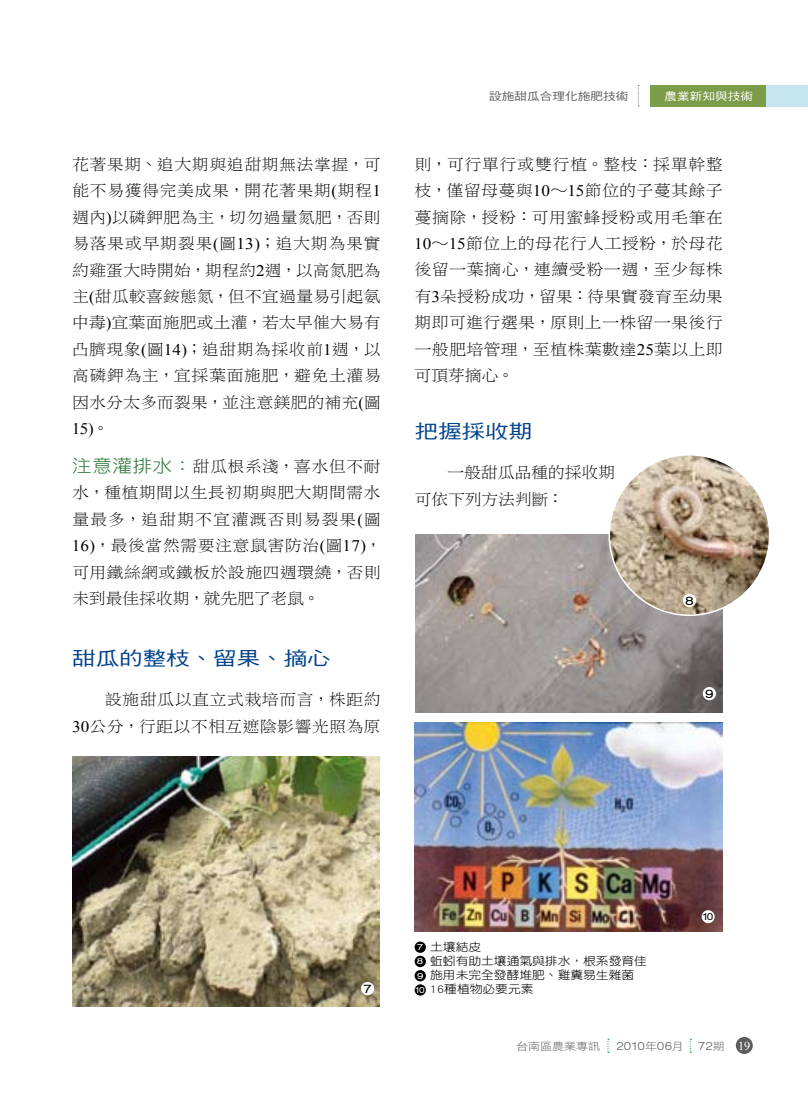
<style>
.page{position:relative;width:808px;height:1106px;background:#fff}
.page>*{position:absolute;margin:0;border:0;box-sizing:border-box;transform-origin:0 0}
.t1{font:18.9px "DF Hei Std W5";color:#00428b;scale:1.24 1}
.t2{font:16.2px/26.4px "DF Li Song Std W3";letter-spacing:.005em;color:#000;text-align:justify;scale:1.07 1}
.t3{font:16.2px/26.4px "DF Li Song Std W3";letter-spacing:-.025em;color:#000;scale:1.07 1}
.t4{font:16.2px "Times New Roman";color:#000;scale:1.07 1}
.t5{font:11.55px/14.2px "DF Yuan Std W3";color:#000;scale:1.11 1}
.t6{font:10.8px "DF Hei Std W5";letter-spacing:.005em;color:#5e5d5d;scale:1.17 1}
.t7{font:10.8px "DF Hei Std W5";letter-spacing:.005em;color:#fff;scale:1.17 1}
.t8{font:700 10.65px "AR Gothic 1";color:#000;scale:1.33 1}
.t9{font:10.5px "DF Hei Std W3";color:#5e5d5d;scale:1.14 1}
.t10{font:800 10.5px "AR Roman 1";color:#fff}
.t11{font:500 10.2px "AR Gothic 1";letter-spacing:-.005em;color:#5e5d5d;scale:1.19 1}
.t12{font:700 8.7px "AR Gothic 1";color:#000;scale:1.22 1}
.s1{font-family:"DF Hei Std W3"}
.s2{font-family:"Times New Roman"}
.s3{font-family:"DF Yuan Std W3";font-size:17.7px;color:#2e7539}
.s4{font-family:"AR Gothic 1";font-weight:700;font-size:7.5px;color:#fff}
.s5{font-family:"DF Hei Std W3";font-weight:400;font-size:10.5px}
</style>
<div class="page">
<div style="left:736px;top:1037px;width:17px;height:17px;background:#5e5d5d;border-radius:50%"></div>
<svg style="left:607px;top:1038px;width:2px;height:14px"></svg>
<div style="left:651px;top:85px;width:157px;height:21px;background:#7c9c48"></div>
<svg style="left:638px;top:85px;width:1px;height:22px"></svg>
<div style="left:766px;top:85px;width:42px;height:21px;background:#c6e6ed"></div>
<div style="left:415px;top:941px;width:11px;height:11px;background:#000;border-radius:50%"></div>
<div style="left:415px;top:955px;width:11px;height:12px;background:#000;border-radius:50%"></div>
<div style="left:415px;top:970px;width:11px;height:11px;background:#000;border-radius:50%"></div>
<div style="left:415px;top:984px;width:11px;height:11px;background:#000;border-radius:50%"></div>
<img style="left:72px;top:756px;width:308px;height:250px">
<img style="left:415px;top:535px;width:308px;height:178px">
<div style="left:361px;top:982px;width:13px;height:13px;background:#fff;border-radius:50%"></div>
<div style="left:703px;top:687px;width:13px;height:13px;background:#fff;border-radius:50%"></div>
<img style="left:414px;top:722px;width:309px;height:209px">
<div style="left:702px;top:910px;width:13px;height:13px;background:#fff;border-radius:50%"></div>
<img style="left:609px;top:455px;width:161px;height:160px;border-radius:80px">
<div style="left:683px;top:594px;width:13px;height:13px;background:#fff;border-radius:50%"></div>
<p class="t2" style="left:72px;top:150px;width:290px">花著果期<span class="s1">、</span>追大期與追甜期無法掌握<span class="s1">，</span>可能不易獲得完美成果<span class="s1">，</span>開花著果期<span class="s2">(</span>期程<span class="s2">1</span>週內<span class="s2">)</span>以磷鉀肥為主<span class="s1">，</span>切勿過量氮肥<span class="s1">，</span>否則易落果或早期裂果<span class="s2">(</span>圖<span class="s2">13)</span><span class="s1">；</span>追大期為果實約雞蛋大時開始<span class="s1">，</span>期程約<span class="s2">2</span>週<span class="s1">，</span>以高氮肥為主<span class="s2">(</span>甜瓜較喜銨態氮<span class="s1">，</span>但不宜過量易引起氨中毒<span class="s2">)</span>宜葉面施肥或土灌<span class="s1">，</span>若太早催大易有凸臍現象<span class="s2">(</span>圖<span class="s2">14)</span><span class="s1">；</span>追甜期為採收前<span class="s2">1</span>週<span class="s1">，</span>以高磷鉀為主<span class="s1">，</span>宜採葉面施肥<span class="s1">，</span>避免土灌易因水分太多而裂果<span class="s1">，</span>並注意鎂肥的補充<span class="s2">(</span>圖</p>
<p class="t4" style="left:72px;top:418px;width:37px">15)<span class="s1">。</span></p>
<p class="t2" style="left:72px;top:452px;width:291px"><span class="s3">注意灌排水：</span>甜瓜根系淺<span class="s1">，</span>喜水但不耐水<span class="s1">，</span>種植期間以生長初期與肥大期間需水量最多<span class="s1">，</span>追甜期不宜灌溉否則易裂果<span class="s2">(</span>圖<span class="s2">16)</span><span class="s1">，</span>最後當然需要注意鼠害防治<span class="s2">(</span>圖<span class="s2">17)</span><span class="s1">，</span>可用鐵絲網或鐵板於設施四週環繞<span class="s1">，</span>否則未到最佳採收期<span class="s1">，</span>就先肥了老鼠<span class="s1">。</span></p>
<p class="t1" style="left:72px;top:648px;width:210px">甜瓜的整枝、留果、摘心</p>
<p class="t2" style="left:72px;top:686px;width:290px;text-align:right">設施甜瓜以直立式栽培而言<span class="s1">，</span>株距約<br><span class="s2">30</span>公分<span class="s1">，</span>行距以不相互遮陰影響光照為原</p>
<p class="t6" style="left:489px;top:90px;width:121px">設施甜瓜合理化施肥技術</p>
<p class="t7" style="left:664px;top:90px;width:77px">農業新知與技術</p>
<p class="t2" style="left:414px;top:150px;width:290px">則<span class="s1">，</span>可行單行或雙行植<span class="s1">。</span>整枝<span class="s1">：</span>採單幹整枝<span class="s1">，</span>僅留母蔓與<span class="s2">10</span><span class="s1">∼</span><span class="s2">15</span>節位的子蔓其餘子蔓摘除<span class="s1">，</span>授粉<span class="s1">：</span>可用蜜蜂授粉或用毛筆在<span class="s2">10</span><span class="s1">∼</span><span class="s2">15</span>節位上的母花行人工授粉<span class="s1">，</span>於母花後留一葉摘心<span class="s1">，</span>連續受粉一週<span class="s1">，</span>至少每株有<span class="s2">3</span>朵授粉成功<span class="s1">，</span>留果<span class="s1">：</span>待果實發育至幼果期即可進行選果<span class="s1">，</span>原則上一株留一果後行一般肥培管理<span class="s1">，</span>至植株葉數達<span class="s2">25</span>葉以上即可頂芽摘心<span class="s1">。</span></p>
<p class="t1" style="left:415px;top:421px;width:96px">把握採收期</p>
<p class="t3" style="left:414px;top:459px;width:190px;text-indent:33px">一般甜瓜品種的採收期可依下列方法判斷<span class="s1">：</span></p>
<p class="t8" style="left:685px;top:596px;width:8px">8</p>
<p class="t8" style="left:705px;top:689px;width:8px">9</p>
<p class="t8" style="left:363px;top:984px;width:8px">7</p>
<p class="t5" style="left:415px;top:939px;width:211px"><span class="s4">7</span> 土壤結皮<br><span class="s4">8</span> 蚯蚓有助土壤通氣與排水，根系發育佳<br><span class="s4">9</span> 施用未完全發酵堆肥、雞糞易生雜菌<br><span class="s4">10</span> 16種植物必要元素</p>
<p class="t12" style="left:702px;top:913px;width:11px">10</p>
<p class="t9" style="left:516px;top:1040px;width:75px">台南區農業專訊</p>
<p class="t11" style="left:616px;top:1041px;width:58px">2010<span class="s5">年</span>06<span class="s5">月</span></p>
<p class="t11" style="left:698px;top:1041px;width:24px">72<span class="s5">期</span></p>
<p class="t10" style="left:738px;top:1040px;width:14px">19</p>
</div>
